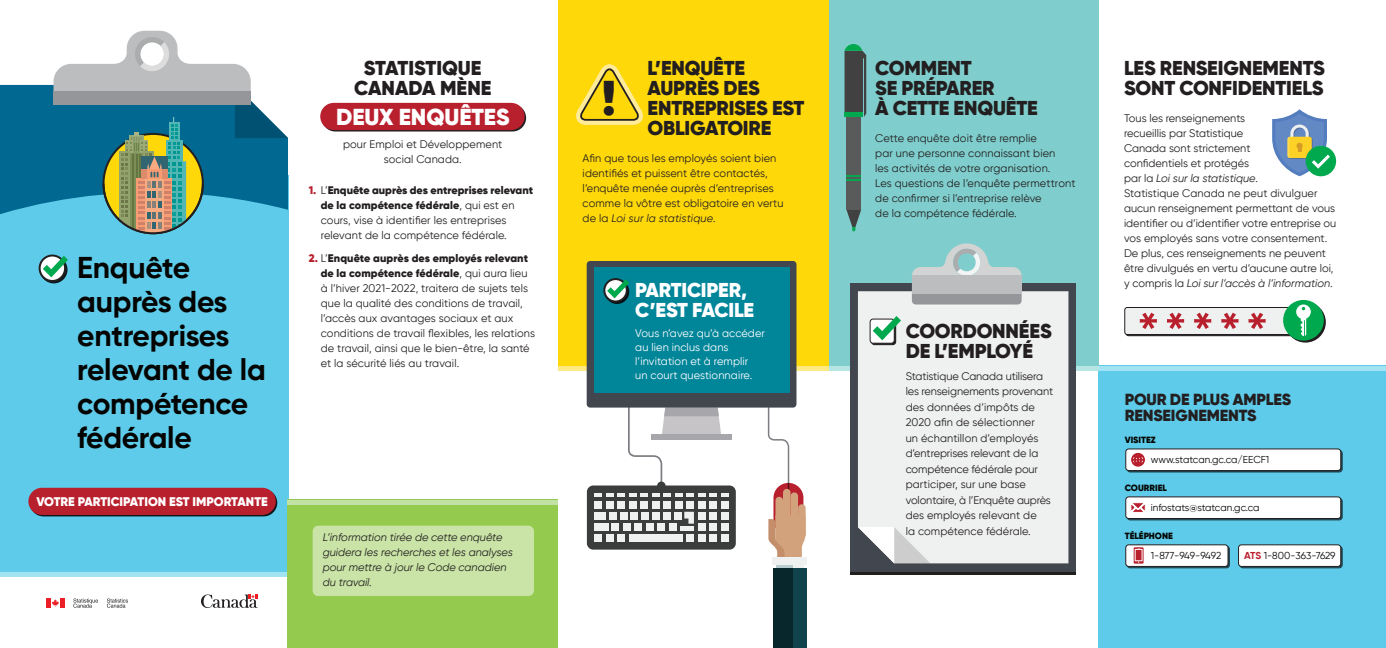
<style>
.page{position:relative;width:1386px;height:648px;background:#fff}
.page>*{position:absolute;margin:0;border:0;box-sizing:border-box;transform-origin:0 0}
.t1{font:63px "Gilroy";color:#b9202e}
.t2{font:900 48.6px "Gilroy";color:#231f20}
.t3{font:700 30px/34px "Gilroy";letter-spacing:-.01em;color:#040503}
.t4{font:900 23px "Gilroy";letter-spacing:-.005em;color:#fff}
.t5{font:900 20px/20px "Gilroy";letter-spacing:-.01em;color:#231f20}
.t6{font:900 20px/20px "Gilroy";letter-spacing:-.01em;color:#fff}
.t7{font:900 16px/16px "Gilroy";letter-spacing:-.01em;color:#231f20}
.t8{font:900 12.5px "Gilroy";color:#fff}
.t9{font:11px/15px "Gilroy";letter-spacing:.005em;color:#231f20}
.t10{font:italic 11px/15px "Gilroy";color:#231f20}
.t11{font:11px/14px "Gilroy";letter-spacing:.01em;color:#fff}
.t12{font:10px "Gilroy";letter-spacing:-.005em;color:#040503}
.t13{font:900 9px "Gilroy";color:#040503}
.s1{font-weight:900;color:#b9202e}
.s2{font-weight:900}
.s3{font-style:italic}
.s4{font-weight:700;color:#b9202e}
</style>
<div class="page">
<div style="left:1098px;top:366px;width:288px;height:282px;background:#5dcbe9"></div>
<div style="left:828px;top:0;width:270px;height:371px;background:#7fcecd"></div>
<div style="left:558px;top:0;width:270px;height:371px;background:#ffd80a"></div>
<svg style="left:558px;top:366px;width:828px;height:5px;background:#b1e3df"></svg>
<div style="left:0;top:175px;width:288px;height:402px;background:#5dcbe9"></div>
<div style="left:0;top:572px;width:288px;height:5px;background:#a1e3f3"></div>
<div style="left:288px;top:500px;width:270px;height:148px;background:#94ca4e"></div>
<div style="left:288px;top:500px;width:270px;height:5px;background:#c1e2a4"></div>
<div style="left:1127px;top:450px;width:216px;height:23px;border:1px solid #231f20;border-radius:3px"></div>
<div style="left:1126px;top:449px;width:215px;height:22px;background:#fff;border-radius:3px"></div>
<div style="left:1125px;top:448px;width:216px;height:23px;border:1px solid #231f20;border-radius:3px"></div>
<div style="left:1127px;top:498px;width:216px;height:22px;border:1px solid #231f20;border-radius:3px"></div>
<div style="left:1126px;top:497px;width:215px;height:22px;background:#fff;border-radius:3px"></div>
<div style="left:1125px;top:496px;width:216px;height:23px;border:1px solid #231f20;border-radius:3px"></div>
<div style="left:1127px;top:546px;width:103px;height:22px;border:1px solid #231f20;border-radius:3px"></div>
<div style="left:1126px;top:545px;width:102px;height:21px;background:#fff;border-radius:3px"></div>
<div style="left:1125px;top:544px;width:104px;height:23px;border:1px solid #231f20;border-radius:3px"></div>
<div style="left:1239px;top:546px;width:104px;height:22px;border:1px solid #231f20;border-radius:3px"></div>
<div style="left:1239px;top:545px;width:102px;height:21px;background:#fff;border-radius:3px"></div>
<div style="left:1238px;top:544px;width:103px;height:23px;border:1px solid #231f20;border-radius:3px"></div>
<svg style="left:1134px;top:547px;width:10px;height:17px"></svg>
<svg style="left:1131px;top:502px;width:15px;height:10px"></svg>
<svg style="left:1131px;top:453px;width:14px;height:13px"></svg>
<div style="left:1306px;top:146px;width:30px;height:30px;background:#00a94d;border-radius:50%"></div>
<svg style="left:1272px;top:109px;width:58px;height:67px"></svg>
<div style="left:1126px;top:308px;width:172px;height:28px;border:1px solid #231f20;border-radius:3px"></div>
<div style="left:1125px;top:307px;width:171px;height:27px;background:#eff1f0;border-radius:3px"></div>
<div style="left:1124px;top:307px;width:173px;height:28px;border:1px solid #231f20;border-radius:3px"></div>
<svg style="left:1285px;top:302px;width:41px;height:41px"></svg>
<div style="left:1283px;top:300px;width:41px;height:41px;background:#00a94d;border-radius:50%"></div>
<svg style="left:1296px;top:304px;width:15px;height:32px"></svg>
<svg style="left:846px;top:209px;width:15px;height:22px"></svg>
<div style="left:846px;top:51px;width:15px;height:158px;background:#595a5a"></div>
<svg style="left:846px;top:175px;width:15px;height:6px"></svg>
<svg style="left:845px;top:44px;width:21px;height:73px;background:#3f584d"></svg>
<div style="left:850px;top:283px;width:226px;height:289px;background:#42464e"></div>
<div style="left:858px;top:291px;width:210px;height:272px;background:#eff1f0"></div>
<svg style="left:858px;top:527px;width:72px;height:36px"></svg>
<div style="left:914px;top:298px;width:99px;height:8px;background:#bfc1c1"></div>
<svg style="left:912px;top:243px;width:110px;height:61px"></svg>
<div style="left:912px;top:276px;width:110px;height:18px;background:#bcbdbf"></div>
<div style="left:871px;top:320px;width:25px;height:25px;border:1px solid #231f20;border-radius:3px"></div>
<div style="left:870px;top:319px;width:24px;height:24px;background:#fff;border-radius:3px"></div>
<div style="left:870px;top:319px;width:25px;height:25px;border:1px solid #231f20;border-radius:3px"></div>
<svg style="left:873px;top:316px;width:28px;height:24px"></svg>
<svg style="left:768px;top:400px;width:38px;height:165px"></svg>
<div style="left:776px;top:561px;width:28px;height:7px;background:#eff1f0"></div>
<div style="left:776px;top:561px;width:16px;height:7px;background:#b8cccd"></div>
<div style="left:773px;top:568px;width:34px;height:80px;background:#11434d"></div>
<div style="left:773px;top:568px;width:19px;height:80px;background:#08272d"></div>
<div style="left:773px;top:557px;width:34px;height:8px;background:#eff1f0"></div>
<svg style="left:587px;top:406px;width:149px;height:144px"></svg>
<div style="left:587px;top:261px;width:209px;height:147px;background:#42464e;border-radius:3px"></div>
<div style="left:594px;top:267px;width:195px;height:126px;background:#008599"></div>
<div style="left:605px;top:280px;width:24px;height:24px;border:2px solid #231f20;border-radius:50%"></div>
<svg style="left:604px;top:279px;width:23px;height:23px"></svg>
<div style="left:603px;top:278px;width:25px;height:25px;border:2px solid #231f20;border-radius:50%"></div>
<svg style="left:607px;top:279px;width:22px;height:19px"></svg>
<svg style="left:576px;top:64px;width:67px;height:61px"></svg>
<svg style="left:320px;top:103px;width:206px;height:29px;background:#b42a37"></svg>
<div style="left:313px;top:526px;width:221px;height:70px;background:#c9e4a6;border-radius:6px"></div>
<div style="left:28px;top:488px;width:249px;height:28px;background:#b9202e"></div>
<div style="left:40px;top:256px;width:28px;height:27px;border:2px solid #231f20;border-radius:50%"></div>
<svg style="left:40px;top:256px;width:25px;height:25px"></svg>
<div style="left:39px;top:255px;width:27px;height:27px;border:2px solid #231f20;border-radius:50%"></div>
<svg style="left:43px;top:256px;width:25px;height:21px"></svg>
<div style="left:0;top:85px;width:54px;height:130px;background:#006891"></div>
<svg style="left:54px;top:31px;width:235px;height:204px"></svg>
<div style="left:46px;top:599px;width:5px;height:9px;background:#ec1f26"></div>
<svg style="left:52px;top:599px;width:7px;height:8px"></svg>
<div style="left:60px;top:599px;width:5px;height:9px;background:#ec1f26"></div>
<svg style="left:73px;top:599px;width:25px;height:9px"></svg>
<svg style="left:107px;top:599px;width:21px;height:9px"></svg>
<svg style="left:201px;top:594px;width:57px;height:14px"></svg>
<h3 class="t3" style="left:77px;top:250px;width:190px">Enquête auprès des entreprises relevant de la compétence fédérale</h3>
<p class="t8" style="left:36px;top:494px;width:233px">VOTRE PARTICIPATION EST IMPORTANTE</p>
<h3 class="t5" style="left:354px;top:58px;width:139px;text-align:center">STATISTIQUE<br>CANADA MÈNE</h3>
<h3 class="t4" style="left:336px;top:102px;width:175px">DEUX ENQUÊTES</h3>
<p class="t9" style="left:343px;top:136px;width:161px;text-align:center">pour Emploi et Développement social Canada.</p>
<p class="t9" style="left:321px;top:182px;width:214px;text-indent:-12px"><span class="s1">1.</span> L’<span class="s2">Enquête auprès des entreprises relevant de la compétence fédérale</span>, qui est en cours, vise à identifier les entreprises relevant de la compétence fédérale.</p>
<p class="t9" style="left:321px;top:250px;width:216px;text-indent:-12px"><span class="s1">2.</span> L’<span class="s2">Enquête auprès des employés relevant de la compétence fédérale</span>, qui aura lieu à l’hiver 2021-2022, traitera de sujets tels que la qualité des conditions de travail, l’accès aux avantages sociaux et aux conditions de travail flexibles, les relations de travail, ainsi que le bien-être, la santé et la sécurité liés au travail.</p>
<p class="t10" style="left:323px;top:530px;width:192px">L’information tirée de cette enquête guidera les recherches et les analyses pour mettre à jour le Code canadien du travail.</p>
<h3 class="t5" style="left:648px;top:58px;width:158px">L’ENQUÊTE<br>AUPRÈS DES<br>ENTREPRISES EST<br>OBLIGATOIRE</h3>
<p class="t9" style="left:583px;top:150px;width:202px">Afin que tous les employés soient bien identifiés et puissent être contactés, l’enquête menée auprès d’entreprises comme la vôtre est obligatoire en vertu de la <span class="s3">Loi sur la statistique</span>.</p>
<h2 class="t2" style="left:602px;top:67px;width:16px">!</h2>
<h3 class="t6" style="left:635px;top:279px;width:120px">PARTICIPER,<br>C’EST FACILE</h3>
<p class="t11" style="left:635px;top:326px;width:131px">Vous n’avez qu’à accéder au lien inclus dans l’invitation et à remplir<br>un court questionnaire.</p>
<h3 class="t5" style="left:875px;top:58px;width:164px">COMMENT<br>SE PRÉPARER<br>À CETTE ENQUÊTE</h3>
<p class="t9" style="left:875px;top:130px;width:202px">Cette enquête doit être remplie<br>par une personne connaissant bien<br>les activités de votre organisation.<br>Les questions de l’enquête permettront de confirmer si l’entreprise relève<br>de la compétence fédérale.</p>
<h3 class="t5" style="left:906px;top:321px;width:147px">COORDONNÉES<br>DE L’EMPLOYÉ</h3>
<p class="t9" style="left:906px;top:368px;width:149px;line-height:15.5px">Statistique Canada utilisera les renseignements provenant des données d’impôts de<br>2020 afin de sélectionner<br>un échantillon d’employés d’entreprises relevant de la compétence fédérale pour participer, sur une base volontaire, à l’Enquête auprès des employés relevant de<br>la compétence fédérale.</p>
<h3 class="t5" style="left:1124px;top:58px;width:202px">LES RENSEIGNEMENTS<br>SONT CONFIDENTIELS</h3>
<p class="t9" style="left:1124px;top:110px;width:214px">Tous les renseignements<br>recueillis par Statistique<br>Canada sont strictement<br>confidentiels et protégés<br>par la <span class="s3">Loi sur la statistique</span>.<br>Statistique Canada ne peut divulguer aucun renseignement permettant de vous identifier ou d’identifier votre entreprise ou vos employés sans votre consentement.<br>De plus, ces renseignements ne peuvent être divulgués en vertu d’aucune autre loi, y compris la <span class="s3">Loi sur l’accès à l’information</span>.</p>
<h1 class="t1" style="left:1136px;top:297px;width:135px">*****</h1>
<h3 class="t7" style="left:1125px;top:392px;width:168px">POUR DE PLUS AMPLES<br>RENSEIGNEMENTS</h3>
<p class="t13" style="left:1125px;top:434px;width:32px">VISITEZ</p>
<p class="t12" style="left:1151px;top:454px;width:120px">www.statcan.gc.ca/EECF1</p>
<p class="t13" style="left:1125px;top:482px;width:44px">COURRIEL</p>
<p class="t12" style="left:1151px;top:502px;width:110px">infostats@statcan.gc.ca</p>
<p class="t13" style="left:1125px;top:530px;width:50px">TÉLÉPHONE</p>
<p class="t12" style="left:1151px;top:550px;width:72px">1-877-949-9492</p>
<p class="t12" style="left:1244px;top:550px;width:93px"><span class="s4">ATS</span> 1-800-363-7629</p>
</div>
